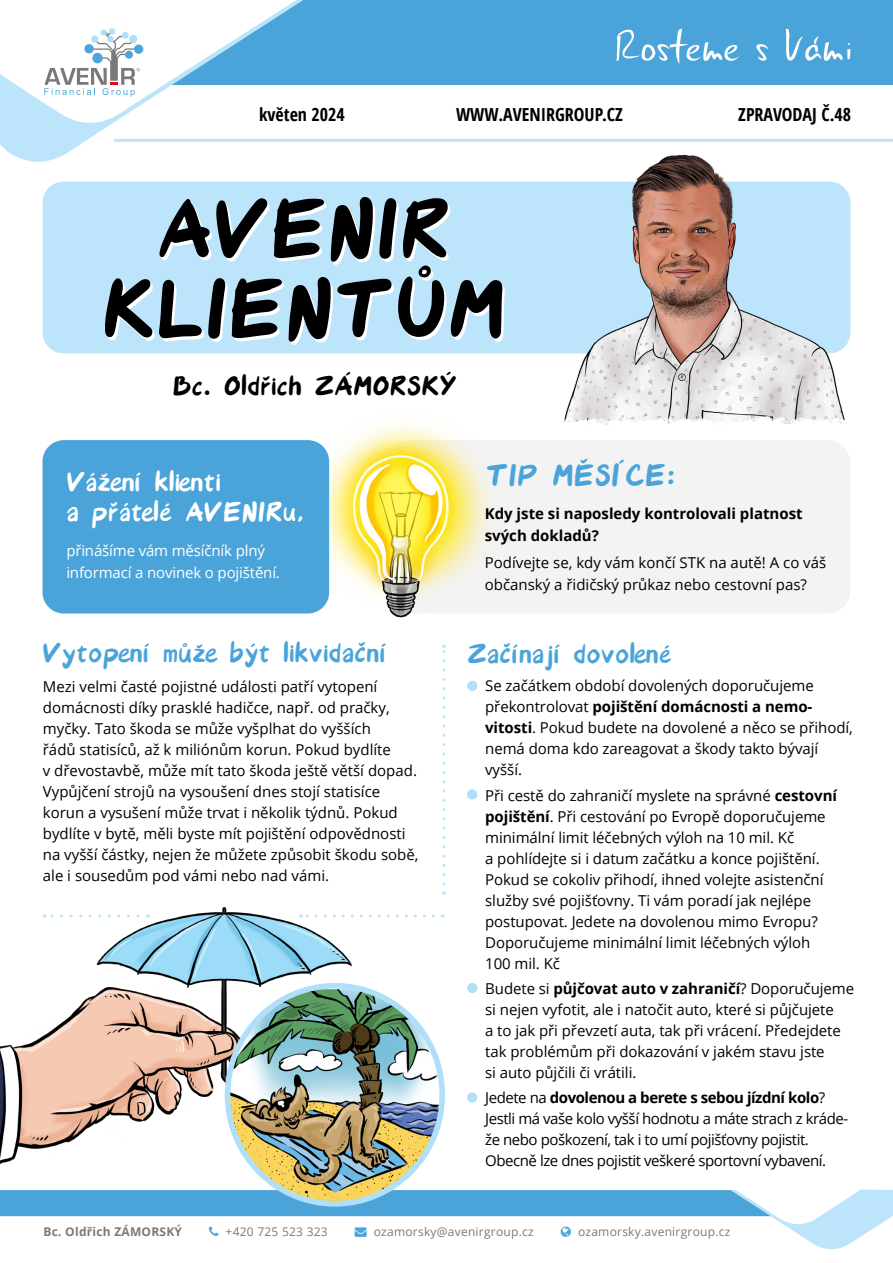
<style>
.page{position:relative;width:893px;height:1263px;background:#fff}
.page>*{position:absolute;margin:0;border:0;box-sizing:border-box;transform-origin:0 0}
.t1{font:108.6px/79.9px "Avenir Font";color:#000;text-align:center}
.t2{font:40.35px "Avenir Font";color:#4aa4da}
.t3{font:36px "Avenir Font";color:#4aa4da}
.t4{font:36px/30px "Avenir Font";color:#fff}
.t5{font:36px "Avenir Font";color:#000}
.t6{font:700 condensed 18px "Open Sans";color:#000}
.t7{font:15px/21px "Open Sans";letter-spacing:-.005em;color:#000}
.t8{font:15px/21px "Open Sans";letter-spacing:-.03em;color:#000}
.t9{font:15px/22.5px "Open Sans";letter-spacing:-.01em;color:#fff}
.t10{font:700 15px/22.5px "Open Sans";color:#000}
.t11{font:12px "Open Sans";letter-spacing:.02em;color:#797979}
.t12{font:700 12px "Open Sans";letter-spacing:.02em;color:#797979}
.s1{font-weight:700}
.s2{color:#49a5db}
</style>
<div class="page">
<div style="left:22px;top:0;width:871px;height:85px;background:#4aa4da"></div>
<svg style="left:0;top:0;width:328px;height:162px"></svg>
<svg style="left:617px;top:29px;width:123px;height:35px"></svg>
<svg style="left:756px;top:44px;width:12px;height:17px"></svg>
<svg style="left:786px;top:29px;width:64px;height:32px"></svg>
<hr style="left:115px;top:139px;width:778px;height:3px;background:#bce4fa">
<div style="left:43px;top:182px;width:807px;height:171px;background:#bce4fa;border-radius:21px"></div>
<svg style="left:0;top:0;width:302px;height:129px"></svg>
<img style="left:0;top:907px;width:364px;height:257px">
<div style="left:389px;top:440px;width:461px;height:173px;background:#f3f3f3;border-radius:23px"></div>
<img style="left:287px;top:423px;width:203px;height:195px">
<div style="left:43px;top:440px;width:286px;height:173px;background:#4aa4da;border-radius:21px"></div>
<svg style="left:301px;top:915px;width:132px;height:3px"></svg>
<svg style="left:442px;top:645px;width:3px;height:239px"></svg>
<svg style="left:44px;top:915px;width:94px;height:3px"></svg>
<img style="left:228px;top:989px;width:212px;height:200px">
<div style="left:225px;top:983px;width:220px;height:223px;border:6px solid #afdff9;border-radius:50%"></div>
<div style="left:467px;top:681px;width:10px;height:10px;background:#afdff9;border-radius:50%"></div>
<div style="left:467px;top:789px;width:10px;height:10px;background:#afdff9;border-radius:50%"></div>
<div style="left:467px;top:983px;width:10px;height:10px;background:#afdff9;border-radius:50%"></div>
<div style="left:467px;top:1092px;width:10px;height:11px;background:#afdff9;border-radius:50%"></div>
<img style="left:549px;top:154px;width:302px;height:271px">
<svg style="left:0;top:1189px;width:893px;height:61px"></svg>
<p class="t6" style="left:259px;top:101px;width:87px">květen 2024</p>
<p class="t6" style="left:456px;top:101px;width:168px">WWW.AVENIRGROUP.CZ</p>
<p class="t6" style="left:738px;top:101px;width:114px">ZPRAVODAJ Č.48</p>
<h1 class="t1" style="left:102px;top:192px;width:405px">AVENIR<br>KLIENTŮM</h1>
<h3 class="t5" style="left:172px;top:371px;width:286px">Bc. Oldřich ZÁMORSKÝ</h3>
<h3 class="t4" style="left:66px;top:468px;width:239px">Vážení klienti<br>a přátelé AVENIRu,</h3>
<p class="t9" style="left:66px;top:539px;width:215px">přinášíme vám měsíčník plný informací a novinek o pojištění.</p>
<h3 class="t3" style="left:43px;top:638px;width:346px">Vytopení může být likvidační</h3>
<p class="t7" style="left:43px;top:676px;width:377px">Mezi velmi časté pojistné události patří vytopení domácnosti díky prasklé hadičce, např. od pračky, myčky. Tato škoda se může vyšplhat do vyšších<br>řádů statisíců, až k miliónům korun. Pokud bydlíte<br>v dřevostavbě, může mít tato škoda ještě větší dopad.<br>Vypůjčení strojů na vysoušení dnes stojí statisíce korun a vysušení může trvat i několik týdnů. Pokud bydlíte v bytě, měli byste mít pojištění odpovědnosti na vyšší částky, nejen že můžete způsobit škodu sobě, ale i sousedům pod vámi nebo nad vámi.</p>
<h2 class="t2" style="left:486px;top:459px;width:192px">TIP MĚSÍCE:</h2>
<p class="t10" style="left:485px;top:502px;width:319px">Kdy jste si naposledy kontrolovali platnost svých dokladů?</p>
<p class="t7" style="left:485px;top:551px;width:343px;line-height:22.5px">Podívejte se, kdy vám končí STK na autě! A co váš občanský a řidičský průkaz nebo cestovní pas?</p>
<h3 class="t3" style="left:467px;top:639px;width:207px">Začínají dovolené</h3>
<p class="t7" style="left:485px;top:675px;width:369px;text-indent:-13px">• Se začátkem období dovolených doporučujeme překontrolovat <span class="s1">pojištění domácnosti a nemo&shy;vitosti</span>. Pokud budete na dovolené a něco se přihodí, nemá doma kdo zareagovat a škody takto bývají vyšší.</p>
<p class="t7" style="left:485px;top:784px;width:353px;text-indent:-13px">• Při cestě do zahraničí myslete na správné <span class="s1">cestovní pojištění</span>. Při cestování po Evropě doporučujeme minimální limit léčebných výloh na 10 mil. Kč<br>a pohlídejte si i datum začátku a konce pojištění.<br>Pokud se cokoliv přihodí, ihned volejte asistenční služby své pojišťovny. Ti vám poradí jak nejlépe postupovat. Jedete na dovolenou mimo Evropu?<br>Doporučujeme minimální limit léčebných výloh 100 mil. Kč</p>
<p class="t7" style="left:485px;top:977px;width:371px;text-indent:-13px">• Budete si <span class="s1">půjčovat auto v zahraničí</span>? Doporučujeme si nejen vyfotit, ale i natočit auto, které si půjčujete<br>a to jak při převzetí auta, tak při vrácení. Předejdete tak problémům při dokazování v jakém stavu jste<br>si auto půjčili či vrátili.</p>
<p class="t8" style="left:485px;top:1087px;width:365px;text-indent:-13px">• Jedete na <span class="s1">dovolenou a berete s sebou jízdní kolo</span>?<br>Jestli má vaše kolo vyšší hodnotu a máte strach z kráde&shy;že nebo poškození, tak i to umí pojišťovny pojistit.<br>Obecně lze dnes pojistit veškeré sportovní vybavení.</p>
<p class="t12" style="left:44px;top:1223px;width:140px">Bc. Oldřich ZÁMORSKÝ</p>
<p class="t11" style="left:226px;top:1223px;width:104px">+420 725 523 323</p>
<p class="t11" style="left:355px;top:1223px;width:180px"><span class="s2">→</span> ozamorsky@avenirgroup.cz</p>
<p class="t11" style="left:578px;top:1223px;width:154px">ozamorsky.avenirgroup.cz</p>
</div>
